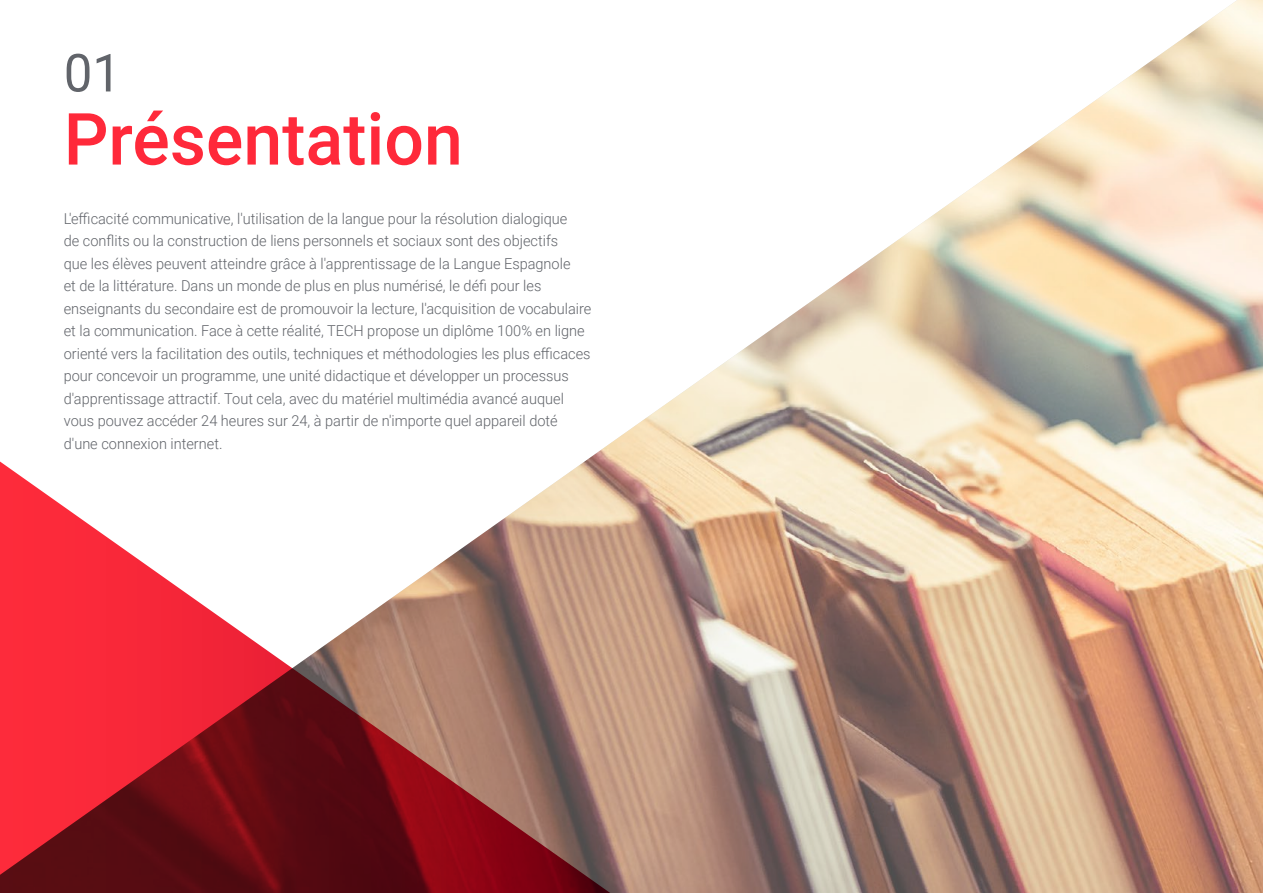
<style>
.page{position:relative;width:1263px;height:893px;background:#fff}
.page>*{position:absolute;margin:0;border:0;box-sizing:border-box;transform-origin:0 0}
.t1{font:500 72px "Roboto";color:#ff293a}
.t2{font:52.5px "Roboto";color:#61646a}
.t3{font:300 15px/22.5px "Roboto";color:#61646a}
</style>
<div class="page">
<img style="left:607px;top:0;width:656px;height:893px">
<svg style="left:0;top:446px;width:640px;height:447px"></svg>
<h2 class="t2" style="left:64px;top:36px;width:59px">01</h2>
<h1 class="t1" style="left:64px;top:89px;width:401px">Présentation</h1>
<p class="t3" style="left:64px;top:207px;width:529px">L'efficacité communicative, l'utilisation de la langue pour la résolution dialogique<br>de conflits ou la construction de liens personnels et sociaux sont des objectifs<br>que les élèves peuvent atteindre grâce à l'apprentissage de la Langue Espagnole<br>et de la littérature. Dans un monde de plus en plus numérisé, le défi pour les enseignants du secondaire est de promouvoir la lecture, l'acquisition de vocabulaire et la communication. Face à cette réalité, TECH propose un diplôme 100% en ligne orienté vers la facilitation des outils, techniques et méthodologies les plus efficaces pour concevoir un programme, une unité didactique et développer un processus d'apprentissage attractif. Tout cela, avec du matériel multimédia avancé auquel vous pouvez accéder 24 heures sur 24, à partir de n'importe quel appareil doté d'une connexion internet.</p>
</div>
